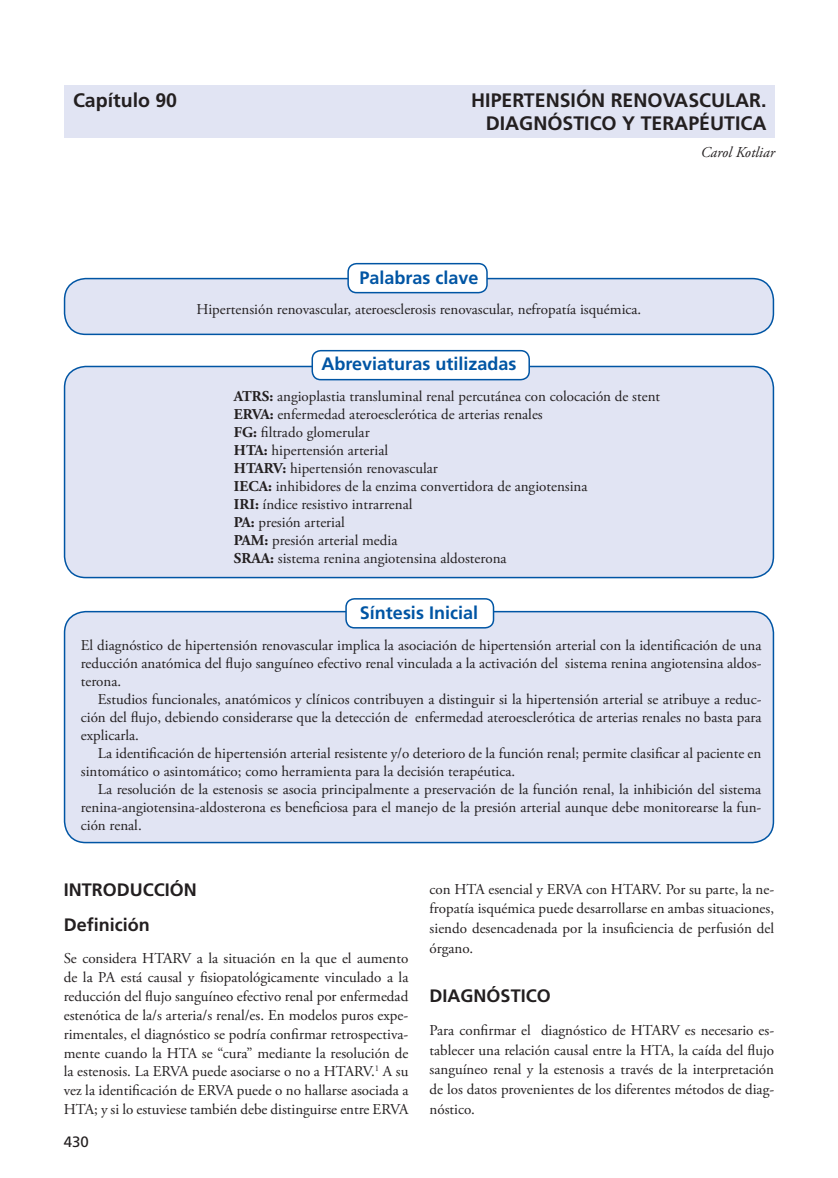
<style>
.page{position:relative;width:838px;height:1178px;background:#fff}
.page>*{position:absolute;margin:0;border:0;box-sizing:border-box;transform-origin:0 0}
.t1{font:700 19.5px/23.4px "Frutiger";color:#231f20;text-align:right}
.t2{font:700 18px "Frutiger";color:#0055a4}
.t3{font:700 18px/35.2px "Frutiger";color:#231f20}
.t4{font:15px/18px "Adobe Garamond Pro";color:#231f20;text-align:justify}
.t5{font:italic 15px "Adobe Garamond Pro";color:#231f20}
.t6{font:15px "Frutiger";color:#231f20}
.s1{font-weight:700}
</style>
<div class="page">
<div style="left:65px;top:85px;width:710px;height:52px;background:#e1e4f3"></div>
<div style="left:65px;top:366px;width:708px;height:211px;background:#e1e4f3;border-radius:21px"></div>
<div style="left:64px;top:366px;width:710px;height:212px;border:2px solid #0055a4;border-radius:21px"></div>
<div style="left:312px;top:351px;width:217px;height:29px;background:#fff;border-radius:9px"></div>
<div style="left:311px;top:350px;width:219px;height:30px;border:2px solid #0055a4;border-radius:9px"></div>
<div style="left:65px;top:612px;width:708px;height:230px;background:#e1e4f3;border-radius:21px"></div>
<div style="left:64px;top:611px;width:710px;height:232px;border:2px solid #0055a4;border-radius:21px"></div>
<div style="left:346px;top:599px;width:147px;height:29px;background:#fff;border-radius:9px"></div>
<div style="left:345px;top:598px;width:149px;height:30px;border:2px solid #0055a4;border-radius:9px"></div>
<div style="left:65px;top:279px;width:708px;height:55px;background:#e1e4f3;border-radius:21px"></div>
<div style="left:64px;top:278px;width:710px;height:57px;border:2px solid #0055a4;border-radius:21px"></div>
<div style="left:348px;top:264px;width:139px;height:29px;background:#fff;border-radius:9px"></div>
<div style="left:347px;top:263px;width:141px;height:30px;border:2px solid #0055a4;border-radius:9px"></div>
<h1 class="t1" style="left:73px;top:88px;width:106px">Capítulo 90</h1>
<h1 class="t1" style="left:471px;top:88px;width:297px">HIPERTENSIÓN RENOVASCULAR.<br>DIAGNÓSTICO Y TERAPÉUTICA</h1>
<p class="t5" style="left:701px;top:143px;width:76px">Carol Kotliar</p>
<p class="t2" style="left:359px;top:267px;width:121px">Palabras clave</p>
<p class="t4" style="left:197px;top:301px;width:446px">Hipertensión renovascular, ateroesclerosis renovascular, nefropatía isquémica.</p>
<p class="t2" style="left:321px;top:353px;width:196px">Abreviaturas utilizadas</p>
<p class="t4" style="left:234px;top:388px;width:428px;text-align:left"><span class="s1">ATRS:</span> angioplastia transluminal renal percutánea con colocación de stent <span class="s1">ERVA:</span> enfermedad ateroesclerótica de arterias renales<br><span class="s1">FG:</span> filtrado glomerular<br><span class="s1">HTA:</span> hipertensión arterial<br><span class="s1">HTARV:</span> hipertensión renovascular<br><span class="s1">IECA:</span> inhibidores de la enzima convertidora de angiotensina<br><span class="s1">IRI:</span> índice resistivo intrarrenal<br><span class="s1">PA:</span> presión arterial<br><span class="s1">PAM:</span> presión arterial media<br><span class="s1">SRAA:</span> sistema renina angiotensina aldosterona</p>
<p class="t2" style="left:360px;top:602px;width:120px">Síntesis Inicial</p>
<p class="t4" style="left:81px;top:636px;width:682px">El diagnóstico de hipertensión renovascular implica la asociación de hipertensión arterial con la identificación de una reducción anatómica del flujo sanguíneo efectivo renal vinculada a la activación del sistema renina angiotensina aldos&shy;terona.</p>
<p class="t4" style="left:81px;top:690px;width:682px;text-indent:17px">Estudios funcionales, anatómicos y clínicos contribuyen a distinguir si la hipertensión arterial se atribuye a reduc&shy;ción del flujo, debiendo considerarse que la detección de enfermedad ateroesclerótica de arterias renales no basta para explicarla.</p>
<p class="t4" style="left:81px;top:744px;width:682px;text-indent:17px">La identificación de hipertensión arterial resistente y/o deterioro de la función renal; permite clasificar al paciente en sintomático o asintomático; como herramienta para la decisión terapéutica.</p>
<p class="t4" style="left:81px;top:780px;width:682px;text-indent:17px">La resolución de la estenosis se asocia principalmente a preservación de la función renal, la inhibición del sistema renina-angiotensina-aldosterona es beneficiosa para el manejo de la presión arterial aunque debe monitorearse la fun&shy;ción renal.</p>
<p class="t3" style="left:64px;top:872px;width:135px">INTRODUCCIÓN<br>Definición</p>
<p class="t4" style="left:64px;top:949px;width:346px;line-height:18.9px">Se considera HTARV a la situación en la que el aumento de la PA está causal y fisiopatológicamente vinculado a la reducción del flujo sanguíneo efectivo renal por enfermedad estenótica de la/s arteria/s renal/es. En modelos puros expe&shy;rimentales, el diagnóstico se podría confirmar retrospectiva&shy;mente cuando la HTA se “cura” mediante la resolución de la estenosis. La ERVA puede asociarse o no a HTARV.<sup>1</sup> A su vez la identificación de ERVA puede o no hallarse asociada a HTA; y si lo estuviese también debe distinguirse entre ERVA</p>
<p class="t6" style="left:64px;top:1133px;width:27px">430</p>
<p class="t4" style="left:429px;top:879px;width:346px;line-height:19.8px">con HTA esencial y ERVA con HTARV. Por su parte, la ne&shy;fropatía isquémica puede desarrollarse en ambas situaciones, siendo desencadenada por la insuficiencia de perfusión del órgano.</p>
<p class="t3" style="left:429px;top:978px;width:123px">DIAGNÓSTICO</p>
<p class="t4" style="left:429px;top:1020px;width:346px;line-height:19.8px">Para confirmar el diagnóstico de HTARV es necesario es&shy;tablecer una relación causal entre la HTA, la caída del flujo sanguíneo renal y la estenosis a través de la interpretación de los datos provenientes de los diferentes métodos de diag&shy;nóstico.</p>
</div>
